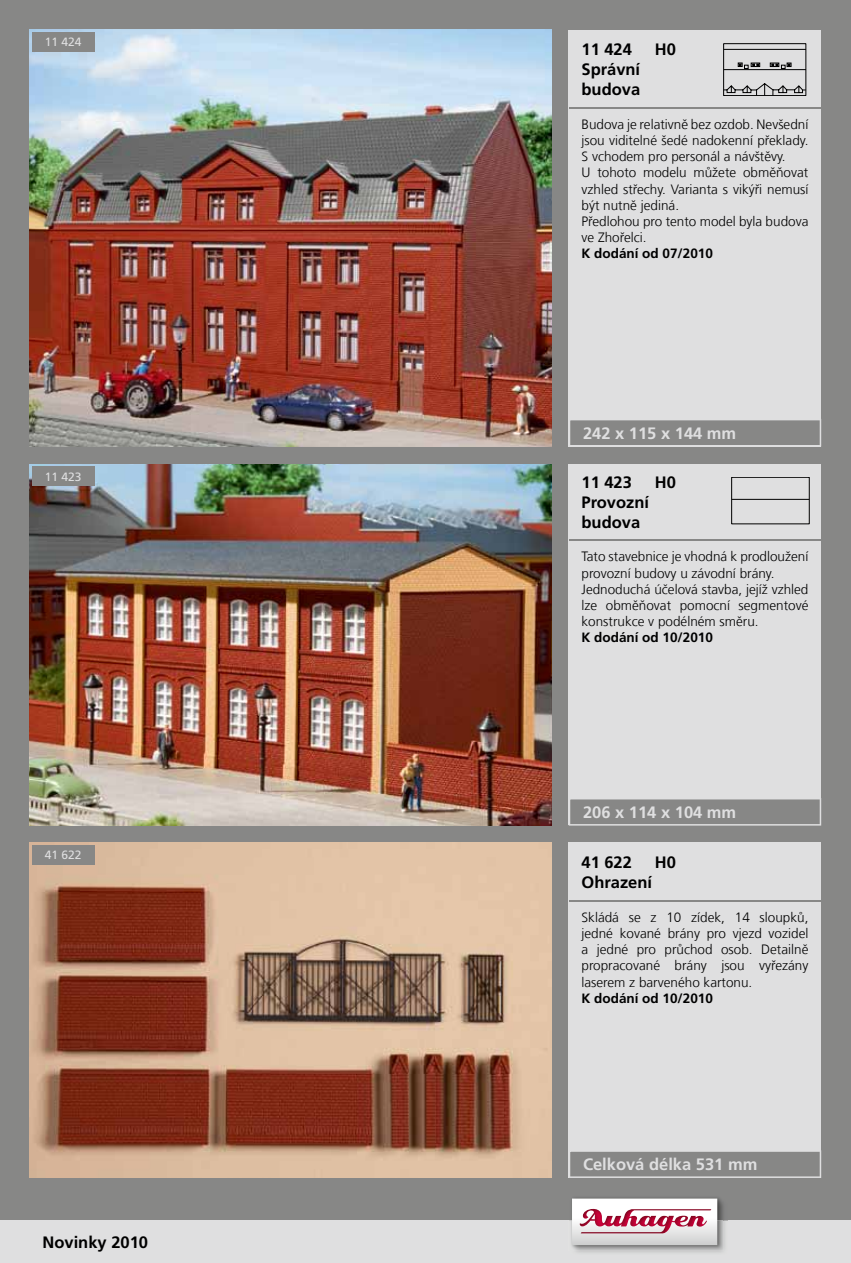
<style>
.page{position:relative;width:851px;height:1263px;background:#fff}
.page>*{position:absolute;margin:0;border:0;box-sizing:border-box;transform-origin:0 0}
.t1{font:700 16.5px/19.8px "Frutiger LT Com";color:#000}
.t2{font:700 16.5px "Frutiger LT Com";color:#dfdfe0}
.t3{font:300 13.5px/16.2px "Frutiger LT Com";color:#000}
.t4{font:700 13.5px "Frutiger LT Com";color:#000}
.t5{font:12px "Frutiger LT Com";color:#dfdfe0}
</style>
<div class="page">
<div style="left:0;top:0;width:850px;height:1263px;background:#878786"></div>
<div style="left:0;top:1220px;width:850px;height:43px;background:#dfdfe0"></div>
<img style="left:569px;top:1196px;width:154px;height:55px">
<svg style="left:572px;top:1198px;width:145px;height:47px"></svg>
<img style="left:30px;top:30px;width:521px;height:416px">
<div style="left:32px;top:32px;width:62px;height:20px;background:#878786"></div>
<img style="left:30px;top:464px;width:521px;height:361px">
<div style="left:32px;top:466px;width:62px;height:20px;background:#878786"></div>
<img style="left:30px;top:842px;width:521px;height:336px">
<div style="left:32px;top:845px;width:62px;height:19px;background:#878786"></div>
<div style="left:568px;top:30px;width:253px;height:416px;background:#dfdfe0"></div>
<hr style="left:723px;top:49px;width:82px;height:1px;background:#000">
<svg style="left:723px;top:63px;width:82px;height:33px"></svg>
<div style="left:568px;top:464px;width:253px;height:361px;background:#dfdfe0"></div>
<div style="left:731px;top:477px;width:78px;height:47px;border:1px solid #000"></div>
<hr style="left:731px;top:499px;width:78px;height:1px;background:#000">
<div style="left:568px;top:842px;width:253px;height:336px;background:#dfdfe0"></div>
<hr style="left:568px;top:107px;width:267px;height:1px;background:#878786">
<div style="left:570px;top:420px;width:250px;height:25px;background:#878786"></div>
<hr style="left:568px;top:539px;width:267px;height:2px;background:#878786">
<div style="left:570px;top:799px;width:250px;height:25px;background:#878786"></div>
<hr style="left:568px;top:900px;width:267px;height:1px;background:#878786">
<svg style="left:570px;top:1151px;width:250px;height:26px;background:#8b8b8a"></svg>
<p class="t5" style="left:45px;top:35px;width:38px">11 424</p>
<p class="t5" style="left:45px;top:469px;width:38px">11 423</p>
<p class="t5" style="left:45px;top:848px;width:38px">41 622</p>
<p class="t1" style="left:43px;top:1232px;width:107px">Novinky 2010</p>
<p class="t1" style="left:581px;top:40px;width:52px">11 424</p>
<p class="t1" style="left:654px;top:40px;width:23px">H0</p>
<p class="t1" style="left:581px;top:59px;width:60px">Správní budova</p>
<p class="t3" style="left:581px;top:116px;width:228px">Budova je relativně bez ozdob. Nevšední jsou viditelné šedé nadokenní překlady.<br>S vchodem pro personál a návštěvy.<br>U tohoto modelu můžete obměňovat vzhled střechy. Varianta s vikýři nemusí být nutně jediná.<br>Předlohou pro tento model byla budova ve Zhořelci.</p>
<p class="t4" style="left:581px;top:246px;width:133px">K dodání od 07/2010</p>
<p class="t2" style="left:583px;top:423px;width:155px">242 x 115 x 144 mm</p>
<p class="t1" style="left:581px;top:472px;width:52px">11 423</p>
<p class="t1" style="left:654px;top:472px;width:23px">H0</p>
<p class="t1" style="left:581px;top:492px;width:69px">Provozní budova</p>
<p class="t3" style="left:581px;top:549px;width:228px">Tato stavebnice je vhodná k prodloužení provozní budovy u závodní brány.<br>Jednoduchá účelová stavba, jejíž vzhled lze obměňovat pomocní segmentové konstrukce v podélném směru.</p>
<p class="t4" style="left:581px;top:630px;width:133px">K dodání od 10/2010</p>
<p class="t2" style="left:583px;top:802px;width:155px">206 x 114 x 104 mm</p>
<p class="t1" style="left:581px;top:852px;width:52px">41 622</p>
<p class="t1" style="left:654px;top:852px;width:23px">H0</p>
<p class="t1" style="left:581px;top:872px;width:72px">Ohrazení</p>
<p class="t3" style="left:581px;top:909px;width:228px;text-align:justify">Skládá se z 10 zídek, 14 sloupků, jedné kované brány pro vjezd vozidel a jedné pro průchod osob. Detailně propracované brány jsou vyřezány laserem z barveného kartonu.</p>
<p class="t4" style="left:581px;top:990px;width:133px">K dodání od 10/2010</p>
<p class="t2" style="left:583px;top:1155px;width:176px">Celková délka 531 mm</p>
</div>
